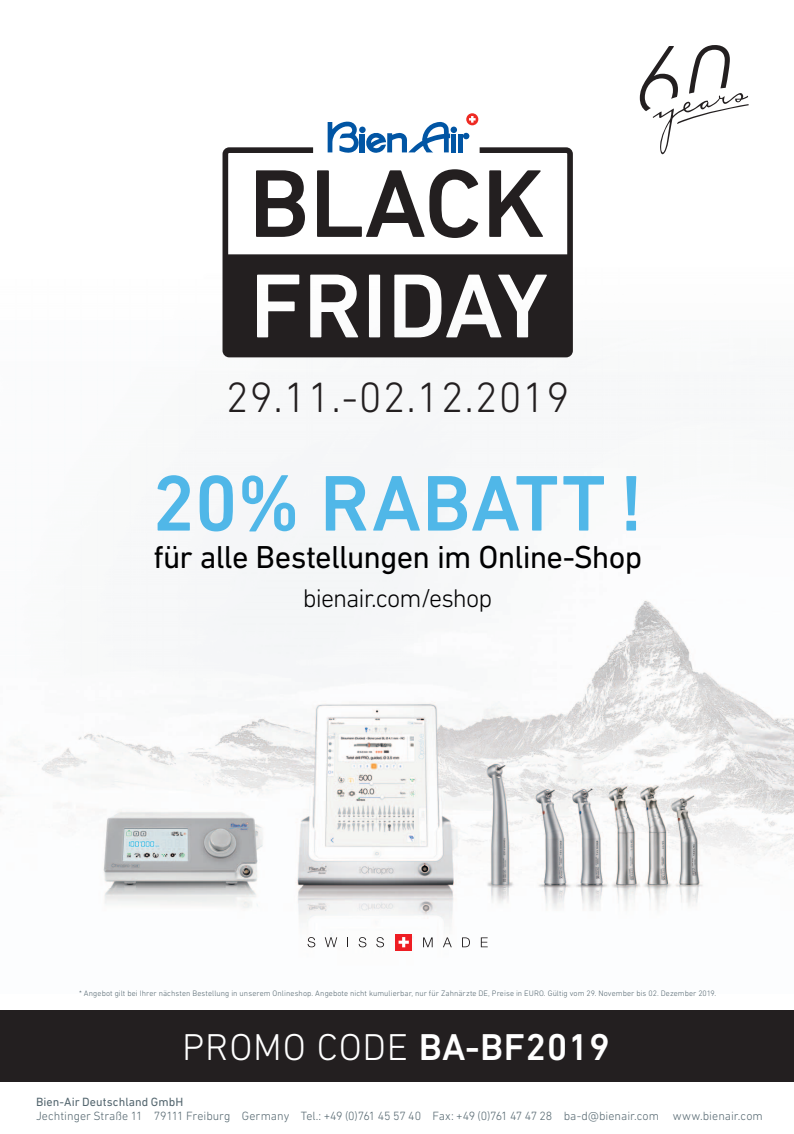
<style>
.page{position:relative;width:794px;height:1134px;background:#fff}
.page>*{position:absolute;margin:0;border:0;box-sizing:border-box;transform-origin:0 0}
.t1{font:500 80.1px "DIN Next LT Pro";letter-spacing:.005em;color:#50b7e8}
.t2{font:300 43.2px "DIN Next LT Pro";letter-spacing:.02em;color:#231f20}
.t3{font:300 38px "DIN Next LT Pro";letter-spacing:.02em;color:#fff}
.t4{font:32.3px "DIN Next LT Pro";letter-spacing:-.025em;color:#000001}
.t5{font:300 26px "DIN Next LT Pro";letter-spacing:-.035em;color:#000001}
.t6{font:300 12.1px "DIN Next LT Pro";color:#54666f}
.t7{font:12.1px "DIN Next LT Pro";letter-spacing:.005em;color:#54666f}
.t8{font:300 8px "DIN Next LT Pro";letter-spacing:.01em;color:#54666f}
.s1{font-weight:500}
</style>
<div class="page">
<img style="left:0;top:357px;width:794px;height:594px">
<svg style="left:222px;top:147px;width:351px;height:210px"></svg>
<svg style="left:321px;top:284px;width:24px;height:18px"></svg>
<svg style="left:466px;top:113px;width:12px;height:12px"></svg>
<svg style="left:469px;top:116px;width:6px;height:7px"></svg>
<svg style="left:463px;top:133px;width:6px;height:6px"></svg>
<div style="left:359px;top:127px;width:7px;height:6px;background:#0155a4;border-radius:50%"></div>
<div style="left:360px;top:134px;width:5px;height:18px;background:#0155a4"></div>
<svg style="left:365px;top:122px;width:85px;height:31px"></svg>
<div style="left:450px;top:127px;width:7px;height:6px;background:#0155a4;border-radius:50%"></div>
<div style="left:451px;top:134px;width:5px;height:18px;background:#0155a4"></div>
<hr style="left:458px;top:134px;width:4px;height:18px;background:#0155a4">
<svg style="left:328px;top:121px;width:31px;height:32px"></svg>
<div style="left:0;top:1010px;width:794px;height:72px;background:#231f20"></div>
<svg style="left:307px;top:937px;width:8px;height:10px"></svg>
<svg style="left:325px;top:937px;width:12px;height:10px"></svg>
<svg style="left:358px;top:937px;width:8px;height:10px"></svg>
<svg style="left:376px;top:937px;width:8px;height:10px"></svg>
<svg style="left:423px;top:937px;width:9px;height:10px"></svg>
<svg style="left:443px;top:937px;width:9px;height:10px"></svg>
<svg style="left:462px;top:937px;width:8px;height:10px"></svg>
<svg style="left:481px;top:937px;width:7px;height:10px"></svg>
<div style="left:395px;top:934px;width:17px;height:16px;background:#ee1d23"></div>
<svg style="left:398px;top:937px;width:11px;height:10px"></svg>
<svg style="left:640px;top:45px;width:108px;height:109px"></svg>
<h2 class="t2" style="left:226px;top:380px;width:345px">29.11.-02.12.2019</h2>
<h1 class="t1" style="left:152px;top:456px;width:493px">20% RABATT !</h1>
<h3 class="t4" style="left:153px;top:546px;width:490px">für alle Bestellungen im Online-Shop</h3>
<h3 class="t5" style="left:303px;top:588px;width:191px">bienair.com/eshop</h3>
<p class="t8" style="left:79px;top:990px;width:638px">* Angebot gilt bei Ihrer nächsten Bestellung in unserem Onlineshop. Angebote nicht kumulierbar, nur für Zahnärzte DE, Preise in EURO. Gültig vom 29. November bis 02. Dezember 2019.</p>
<h3 class="t3" style="left:182px;top:1032px;width:429px">PROMO CODE <span class="s1">BA-BF2019</span></h3>
<h3 class="t7" style="left:36px;top:1097px;width:149px">Bien-Air Deutschland GmbH</h3>
<h3 class="t6" style="left:36px;top:1111px;width:728px">Jechtinger Straße 11 79111 Freiburg Germany Tel.: +49 (0)761 45 57 40 Fax: +49 (0)761 47 47 28 ba-d@bienair.com www.bienair.com</h3>
</div>
